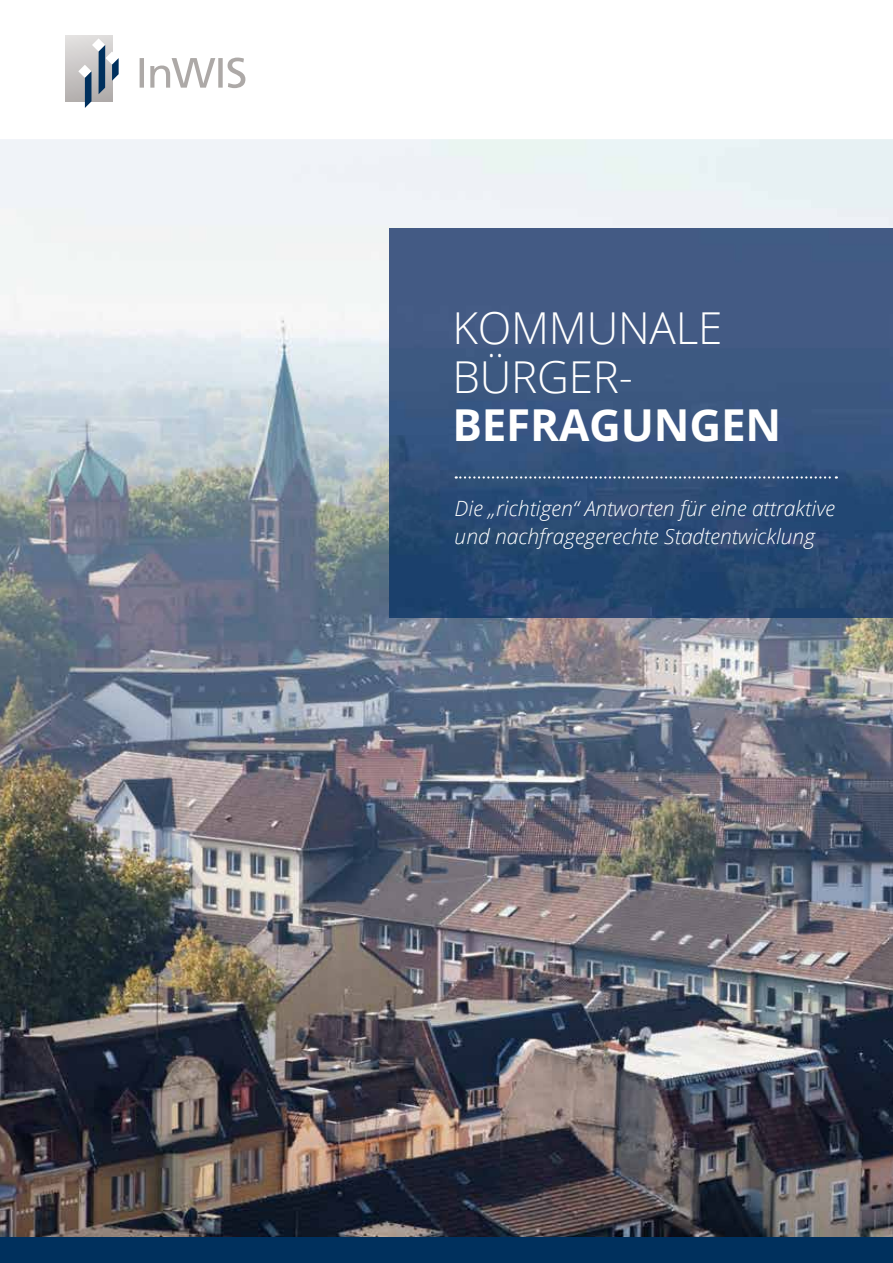
<style>
.page{position:relative;width:893px;height:1263px;background:#fff}
.page>*{position:absolute;margin:0;border:0;box-sizing:border-box;transform-origin:0 0}
.t1{font:300 43.95px/48.8px "Open Sans";letter-spacing:-.005em;color:#fff}
.t2{font:700 43.95px "Open Sans";letter-spacing:-.005em;color:#fff}
.t3{font:italic 300 21px/28.5px "Open Sans";color:#fff}
</style>
<div class="page">
<img style="left:0;top:139px;width:893px;height:1098px">
<img style="left:389px;top:228px;width:504px;height:389px">
<svg style="left:456px;top:476px;width:381px;height:3px"></svg>
<div style="left:0;top:1237px;width:893px;height:26px;background:#00305d"></div>
<div style="left:66px;top:35px;width:46px;height:66px;background:linear-gradient(to bottom,#e4e2e1,#b4afae)"></div>
<svg style="left:78px;top:38px;width:41px;height:70px"></svg>
<svg style="left:140px;top:58px;width:105px;height:30px"></svg>
<h1 class="t1" style="left:452px;top:302px;width:271px">KOMMUNALE<br>BÜRGER-</h1>
<h1 class="t2" style="left:452px;top:394px;width:330px">BEFRAGUNGEN</h1>
<p class="t3" style="left:455px;top:493px;width:382px">Die „richtigen“ Antworten für eine attraktive und nachfragegerechte Stadtentwicklung</p>
</div>
